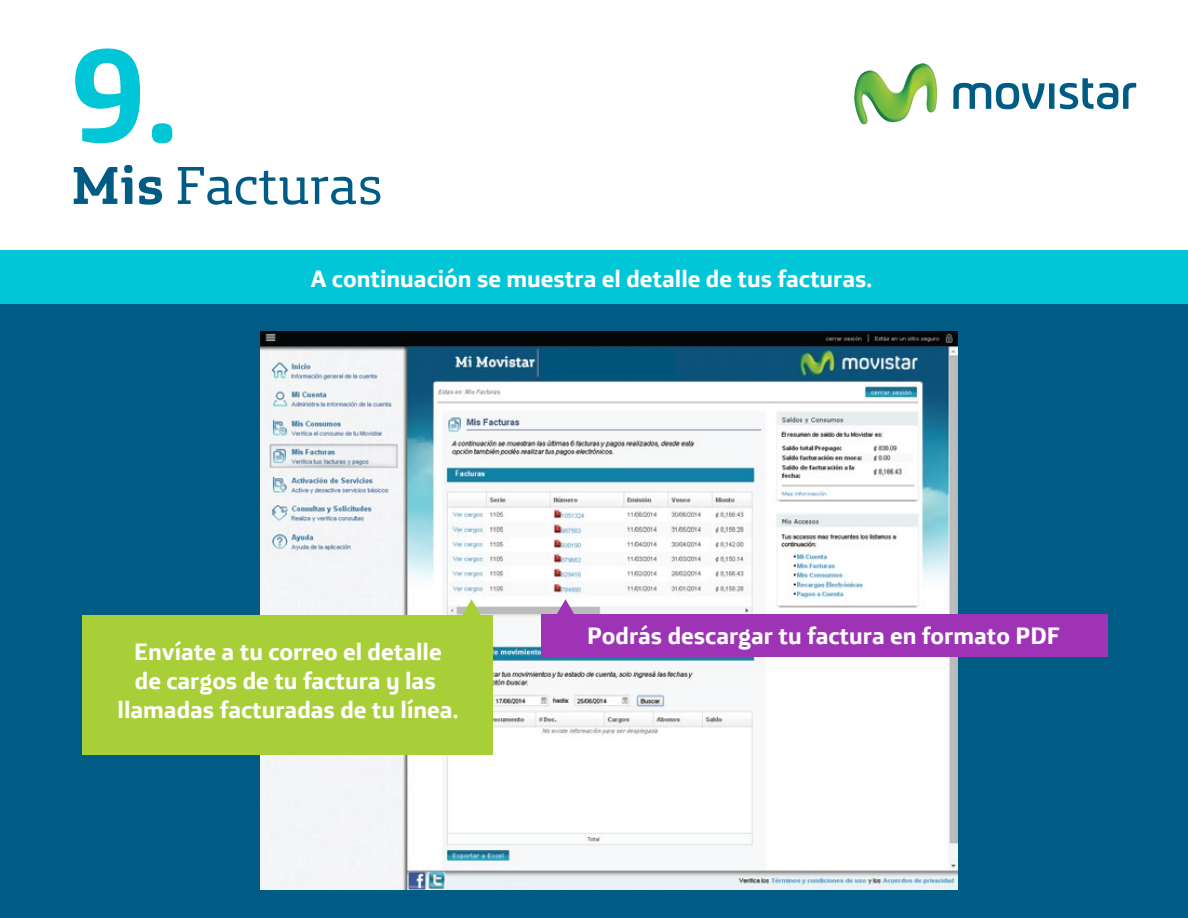
<style>
.page{position:relative;width:1188px;height:918px;background:#fff}
.page>*{position:absolute;margin:0;border:0;box-sizing:border-box;transform-origin:0 0}
.t1{font:700 133.35px "Movistar Headline";color:#00c6d7}
.t2{font:54px "Movistar Headline";color:#005c84}
.t3{font:700 24px/28.8px "Movistar Text";color:#fff;text-align:center}
.s1{font-weight:700}
</style>
<div class="page">
<div style="left:0;top:250px;width:1188px;height:668px;background:#005c84"></div>
<img style="left:854px;top:63px;width:83px;height:61px">
<svg style="left:953px;top:78px;width:183px;height:31px"></svg>
<img style="left:260px;top:332px;width:698px;height:557px">
<div style="left:0;top:250px;width:1188px;height:54px;background:#00c6d7"></div>
<div style="left:542px;top:615px;width:566px;height:42px;background:#9e33b6"></div>
<svg style="left:552px;top:599px;width:27px;height:16px"></svg>
<div style="left:82px;top:615px;width:412px;height:139px;background:#a9cf38"></div>
<svg style="left:458px;top:599px;width:27px;height:16px"></svg>
<div style="left:542px;top:350px;width:133px;height:28px;background:#00537a"></div>
<h1 class="t1" style="left:71px;top:-26px;width:109px">9.</h1>
<h2 class="t2" style="left:71px;top:140px;width:313px"><span class="s1">Mis</span> Facturas</h2>
<p class="t3" style="left:311px;top:262px;width:563px">A continuación se muestra el detalle de tus facturas.</p>
<p class="t3" style="left:118px;top:635px;width:342px">Envíate a tu correo el detalle<br>de cargos de tu factura y las llamadas facturadas de tu línea.</p>
<p class="t3" style="left:587px;top:619px;width:475px">Podrás descargar tu factura en formato PDF</p>
</div>
